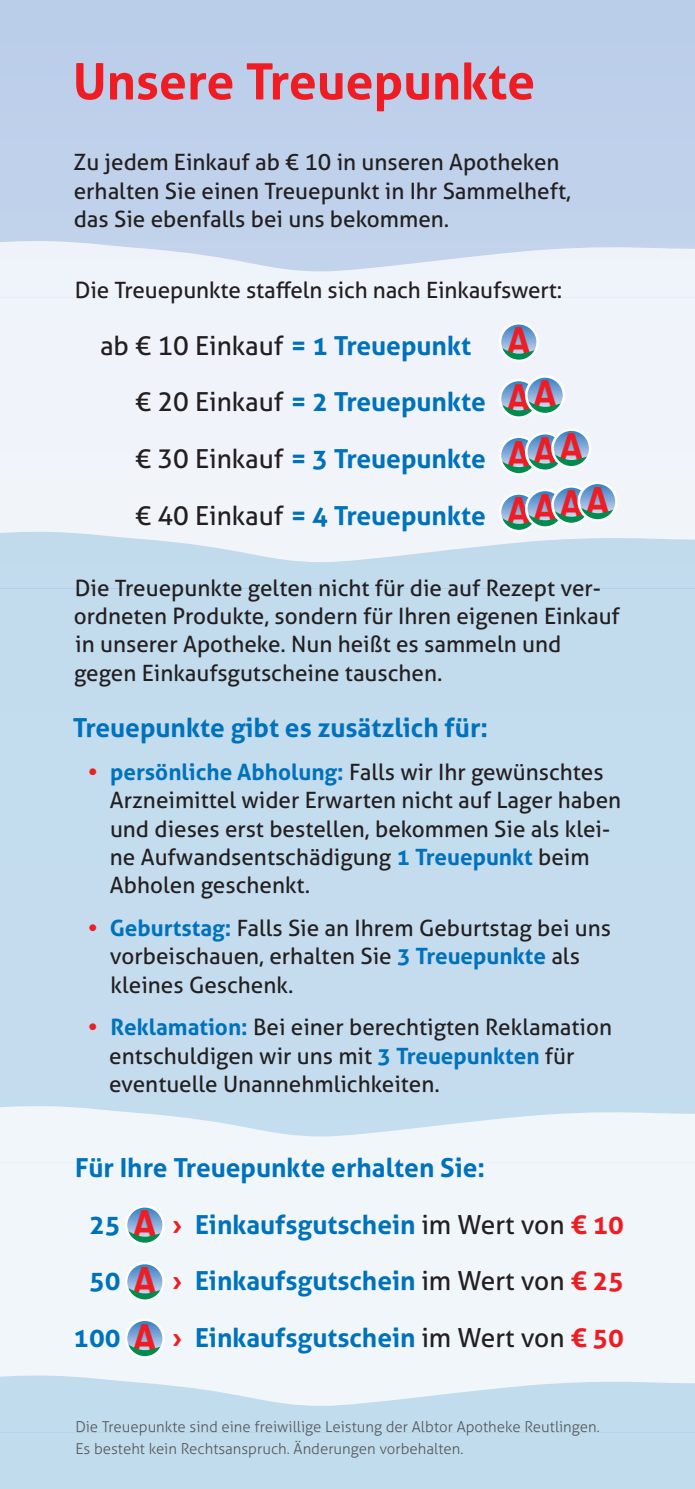
<style>
.page{position:relative;width:695px;height:1489px;background:#fff}
.page>*{position:absolute;margin:0;border:0;box-sizing:border-box;transform-origin:0 0}
.t1{font:700 50px "Aller";color:#ee1d23}
.t2{font:700 38.5px/55px "Aller";letter-spacing:.045em;color:#ee1d23}
.t3{font:700 26.25px/56.8px "Aller";color:#0072bc}
.t4{font:22.5px/28.2px "Aller";color:#231f20}
.t5{font:300 15px/21.2px "Aller";color:#57585a}
.s1{font-weight:400;color:#231f20}
.s2{font-weight:700;color:#ee1d23}
.s3{font-weight:700;color:#0072bc}
.s4{color:#ee1d23}
</style>
<div class="page">
<div style="left:0;top:0;width:694px;height:1488px;background:#bed0ea"></div>
<div style="left:0;top:298px;width:694px;height:1190px;background:#f0f4fa"></div>
<svg style="left:0;top:241px;width:694px;height:57px"></svg>
<div style="left:0;top:588px;width:694px;height:900px;background:#c3dcee"></div>
<div style="left:0;top:1162px;width:694px;height:326px;background:#f0f6fa"></div>
<svg style="left:0;top:1106px;width:694px;height:56px"></svg>
<svg style="left:0;top:1375px;width:694px;height:56px"></svg>
<div style="left:0;top:1431px;width:694px;height:57px;background:#c0dced"></div>
<svg style="left:500px;top:324px;width:37px;height:36px"></svg>
<div style="left:498px;top:322px;width:41px;height:40px;border:1px solid #fff;border-radius:50%"></div>
<div style="left:498px;top:379px;width:41px;height:40px;border:1px solid #fff;border-radius:50%"></div>
<svg style="left:499px;top:377px;width:64px;height:41px"></svg>
<div style="left:525px;top:375px;width:40px;height:40px;border:1px solid #fff;border-radius:50%"></div>
<div style="left:498px;top:435px;width:41px;height:40px;border:1px solid #fff;border-radius:50%"></div>
<svg style="left:499px;top:430px;width:90px;height:45px"></svg>
<div style="left:551px;top:428px;width:40px;height:40px;border:1px solid #fff;border-radius:50%"></div>
<svg style="left:0;top:483px;width:694px;height:105px"></svg>
<div style="left:577px;top:481px;width:40px;height:40px;border:1px solid #fff;border-radius:50%"></div>
<svg style="left:127px;top:1206px;width:36px;height:37px"></svg>
<div style="left:125px;top:1204px;width:40px;height:41px;border:1px solid #fff;border-radius:50%"></div>
<svg style="left:125px;top:1263px;width:38px;height:38px"></svg>
<div style="left:125px;top:1261px;width:40px;height:40px;border:1px solid #fff;border-radius:50%"></div>
<svg style="left:127px;top:1320px;width:36px;height:36px"></svg>
<div style="left:125px;top:1318px;width:40px;height:40px;border:1px solid #fff;border-radius:50%"></div>
<h1 class="t1" style="left:73px;top:51px;width:463px">Unsere Treuepunkte</h1>
<p class="t4" style="left:74px;top:148px;width:498px">Zu jedem Einkauf ab € 10 in unseren Apotheken erhalten Sie einen Treuepunkt in Ihr Sammelheft, das Sie ebenfalls bei uns bekommen.</p>
<p class="t4" style="left:75px;top:275px;width:488px">Die Treuepunkte staffeln sich nach Einkaufswert:</p>
<p class="t3" style="left:135px;top:316px;width:352px;text-indent:-35px"><span class="s1">ab € 10 Einkauf</span> = 1 Treuepunkt <span class="s1">€ 20 Einkauf</span> = 2 Treuepunkte <span class="s1">€ 30 Einkauf</span> = 3 Treuepunkte <span class="s1">€ 40 Einkauf</span> = 4 Treuepunkte</p>
<h2 class="t2" style="left:506px;top:314px;width:105px">A<br>AA<br>AAA<br>AAAA</h2>
<p class="t4" style="left:74px;top:573px;width:547px">Die Treuepunkte gelten nicht für die auf Rezept ver&shy;ordneten Produkte, sondern für Ihren eigenen Einkauf in unserer Apotheke. Nun heißt es sammeln und gegen Einkaufsgutscheine tauschen.</p>
<p class="t3" style="left:73px;top:699px;width:417px">Treuepunkte gibt es zusätzlich für:</p>
<p class="t4" style="left:110px;top:757px;width:512px;text-indent:-22px"><span class="s2">•</span> <span class="s3">persönliche Abholung:</span> Falls wir Ihr gewünschtes Arzneimittel wider Erwarten nicht auf Lager haben und dieses erst bestellen, bekommen Sie als klei&shy;ne Aufwandsentschädigung <span class="s3">1 Treuepunkt</span> beim Abholen geschenkt.</p>
<p class="t4" style="left:110px;top:913px;width:502px;text-indent:-22px"><span class="s2">•</span> <span class="s3">Geburtstag:</span> Falls Sie an Ihrem Geburtstag bei uns vorbeischauen, erhalten Sie <span class="s3">3 Treuepunkte</span> als kleines Geschenk.</p>
<p class="t4" style="left:109px;top:1013px;width:504px;text-indent:-22px"><span class="s2">•</span> <span class="s3">Reklamation:</span> Bei einer berechtigten Reklamation entschuldigen wir uns mit <span class="s3">3 Treuepunkten</span> für eventuelle Unannehmlichkeiten.</p>
<p class="t3" style="left:89px;top:1139px;width:397px;text-indent:-14px">Für Ihre Treuepunkte erhalten Sie:<br>25</p>
<h2 class="t2" style="left:133px;top:1195px;width:26px;line-height:56.8px;text-align:justify">A A A</h2>
<p class="t3" style="left:172px;top:1195px;width:453px"><span class="s4">›</span> Einkaufsgutschein <span class="s1">im Wert von</span> <span class="s4">€ 10</span></p>
<p class="t3" style="left:89px;top:1252px;width:33px">50</p>
<p class="t3" style="left:172px;top:1252px;width:453px"><span class="s4">›</span> Einkaufsgutschein <span class="s1">im Wert von</span> <span class="s4">€ 25</span></p>
<p class="t3" style="left:73px;top:1309px;width:49px">100</p>
<p class="t3" style="left:172px;top:1309px;width:453px"><span class="s4">›</span> Einkaufsgutschein <span class="s1">im Wert von</span> <span class="s4">€ 50</span></p>
<p class="t5" style="left:75px;top:1416px;width:525px">Die Treuepunkte sind eine freiwillige Leistung der Albtor Apotheke Reutlingen.<br>Es besteht kein Rechtsanspruch. Änderungen vorbehalten.</p>
</div>
